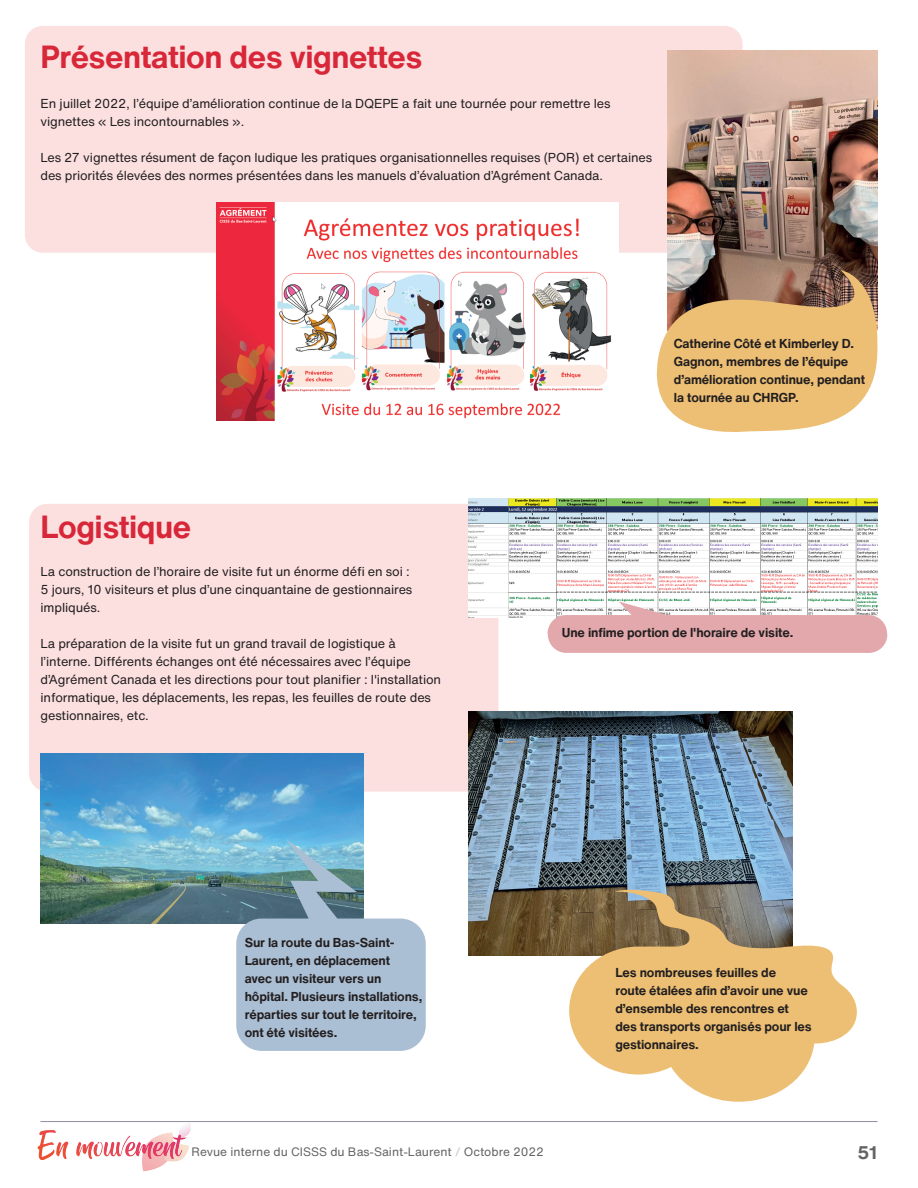
<style>
.page{position:relative;width:918px;height:1188px;background:#fff}
.page>*{position:absolute;margin:0;border:0;box-sizing:border-box;transform-origin:0 0}
.t1{font:700 31.5px "Helvetica Now Text";letter-spacing:-.015em;color:#d82739}
.t2{font:700 18px "Helvetica Now Text";color:#636366}
.t3{font:12.75px/18px "Helvetica Now Text";letter-spacing:-.01em;color:#231f20}
.t4{font:700 12.75px/18px "Helvetica Now Text";letter-spacing:-.01em;color:#231f20}
.t5{font:12px "Helvetica Now Text";color:#636366}
.s1{color:#c7c8ca}
</style>
<div class="page">
<img style="left:142px;top:1123px;width:47px;height:49px">
<img style="left:37px;top:1124px;width:154px;height:41px">
<hr style="left:40px;top:1121px;width:838px;height:1px;background:#221346">
<div style="left:25px;top:26px;width:718px;height:227px;background:#fce0e0;border-radius:18px"></div>
<div style="left:29px;top:504px;width:469px;height:288px;background:#fce0e0;border-radius:18px"></div>
<img style="left:216px;top:202px;width:403px;height:218px">
<img style="left:668px;top:51px;width:209px;height:219px">
<svg style="left:656px;top:270px;width:222px;height:162px;background:#d8b17a"></svg>
<img style="left:468px;top:499px;width:410px;height:118px">
<img style="left:468px;top:712px;width:325px;height:243px">
<img style="left:41px;top:754px;width:322px;height:170px">
<svg style="left:548px;top:602px;width:339px;height:51px"></svg>
<svg style="left:569px;top:886px;width:288px;height:216px;fill:#edbf74"></svg>
<svg style="left:236px;top:839px;width:190px;height:212px;background:#a7bfcf"></svg>
<h1 class="t1" style="left:41px;top:33px;width:383px">Présentation des vignettes</h1>
<p class="t3" style="left:40px;top:94px;width:572px">En juillet 2022, l’équipe d’amélioration continue de la DQEPE a fait une tournée pour remettre les vignettes « Les incontournables ».</p>
<p class="t3" style="left:40px;top:148px;width:613px">Les 27 vignettes résument de façon ludique les pratiques organisationnelles requises (POR) et certaines des priorités élevées des normes présentées dans les manuels d’évaluation d’Agrément Canada.</p>
<h1 class="t1" style="left:41px;top:503px;width:152px">Logistique</h1>
<p class="t4" style="left:674px;top:334px;width:193px">Catherine Côté et Kimberley D.<br>Gagnon, membres de l’équipe d’amélioration continue, pendant la tournée au CHRGP.</p>
<p class="t3" style="left:40px;top:562px;width:373px">La construction de l’horaire de visite fut un énorme défi en soi :<br>5 jours, 10 visiteurs et plus d’une cinquantaine de gestionnaires impliqués.</p>
<p class="t3" style="left:40px;top:634px;width:402px">La préparation de la visite fut un grand travail de logistique à l’interne. Différents échanges ont été nécessaires avec l’équipe d’Agrément Canada et les directions pour tout planifier : l'installation informatique, les déplacements, les repas, les feuilles de route des gestionnaires, etc.</p>
<p class="t4" style="left:245px;top:933px;width:179px">Sur la route du Bas-Saint-<br>Laurent, en déplacement<br>avec un visiteur vers un hôpital. Plusieurs installations, réparties sur tout le territoire, ont été visitées.</p>
<p class="t4" style="left:562px;top:623px;width:233px">Une infime portion de l'horaire de visite.</p>
<p class="t4" style="left:615px;top:963px;width:198px">Les nombreuses feuilles de<br>route étalées afin d’avoir une vue d’ensemble des rencontres et des transports organisés pour les gestionnaires.</p>
<p class="t5" style="left:192px;top:1143px;width:354px">Revue interne du CISSS du Bas-Saint-Laurent <span class="s1">/</span> Octobre 2022</p>
<h2 class="t2" style="left:857px;top:1140px;width:22px">51</h2>
</div>
